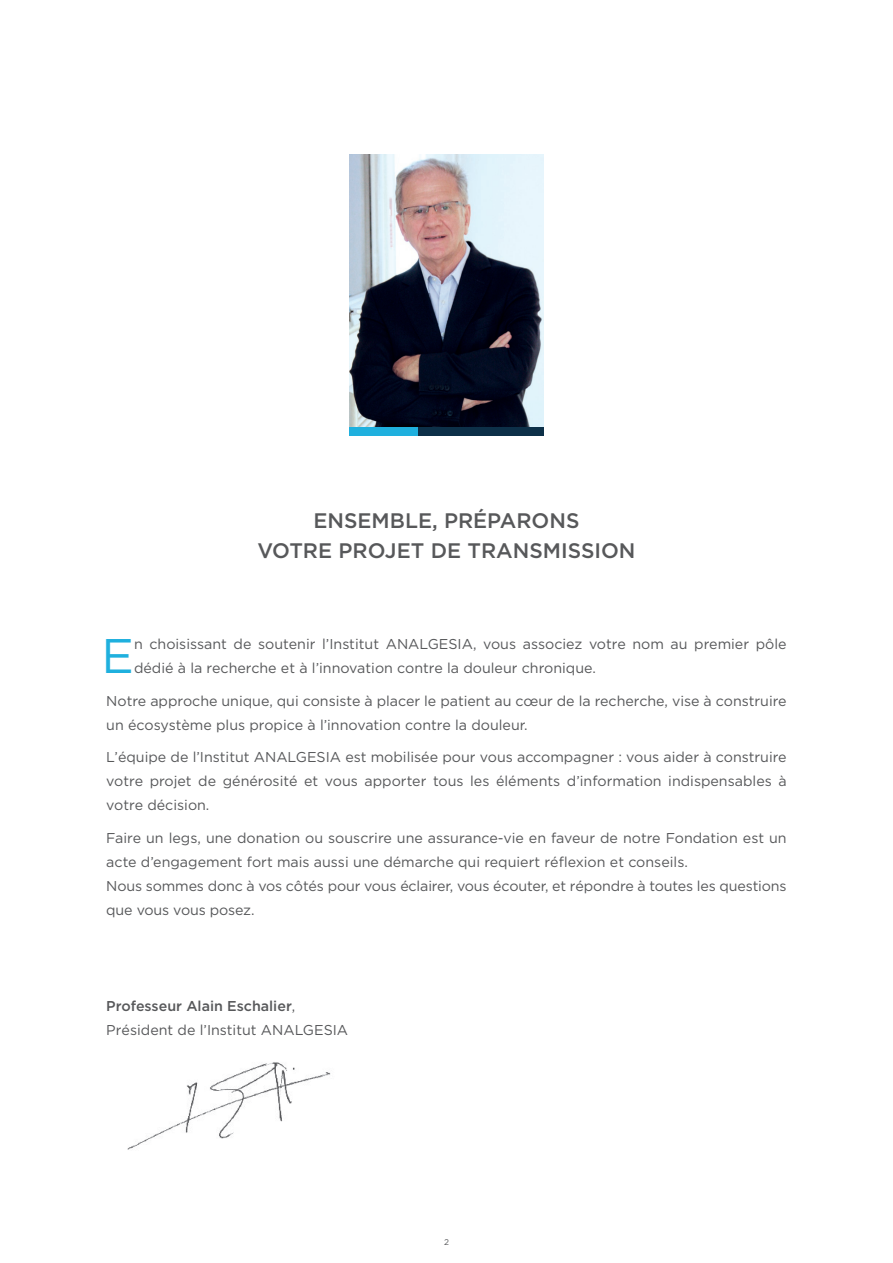
<style>
.page{position:relative;width:893px;height:1263px;background:#fff}
.page>*{position:absolute;margin:0;border:0;box-sizing:border-box;transform-origin:0 0}
.t1{font:48.6px "Gotham";color:#1fb0de}
.t2{font:500 21px/30px "Gotham";color:#57585a;text-align:center}
.t3{font:14.25px/24px "Gotham";color:#57585a}
.t4{font:8.25px "Gotham";color:#57585a}
.s1{font-weight:500}
</style>
<div class="page">
<img style="left:350px;top:154px;width:193px;height:273px">
<div style="left:350px;top:427px;width:68px;height:9px;background:#1fb0de"></div>
<div style="left:418px;top:427px;width:125px;height:9px;background:#0d3048"></div>
<img style="left:127px;top:1062px;width:204px;height:88px">
<h2 class="t2" style="left:257px;top:505px;width:380px">ENSEMBLE, PRÉPARONS<br>VOTRE PROJET DE TRANSMISSION</h2>
<h1 class="t1" style="left:101px;top:629px;width:34px">E</h1>
<p class="t3" style="left:134px;top:632px;width:654px">n choisissant de soutenir l’Institut ANALGESIA, vous associez votre nom au premier pôle dédié à la recherche et à l’innovation contre la douleur chronique.</p>
<p class="t3" style="left:106px;top:688px;width:682px">Notre approche unique, qui consiste à placer le patient au cœur de la recherche, vise à construire un écosystème plus propice à l’innovation contre la douleur.</p>
<p class="t3" style="left:106px;top:745px;width:682px;text-align:justify">L’équipe de l’Institut ANALGESIA est mobilisée pour vous accompagner : vous aider à construire votre projet de générosité et vous apporter tous les éléments d’information indispensables à votre décision.</p>
<p class="t3" style="left:106px;top:825px;width:682px">Faire un legs, une donation ou souscrire une assurance-vie en faveur de notre Fondation est un acte d’engagement fort mais aussi une démarche qui requiert réflexion et conseils.<br>Nous sommes donc à vos côtés pour vous éclairer, vous écouter, et répondre à toutes les questions que vous vous posez.</p>
<p class="t3" style="left:106px;top:993px;width:243px"><span class="s1">Professeur Alain Eschalier</span>,<br>Président de l’Institut ANALGESIA</p>
<p class="t4" style="left:444px;top:1238px;width:6px">2</p>
</div>
